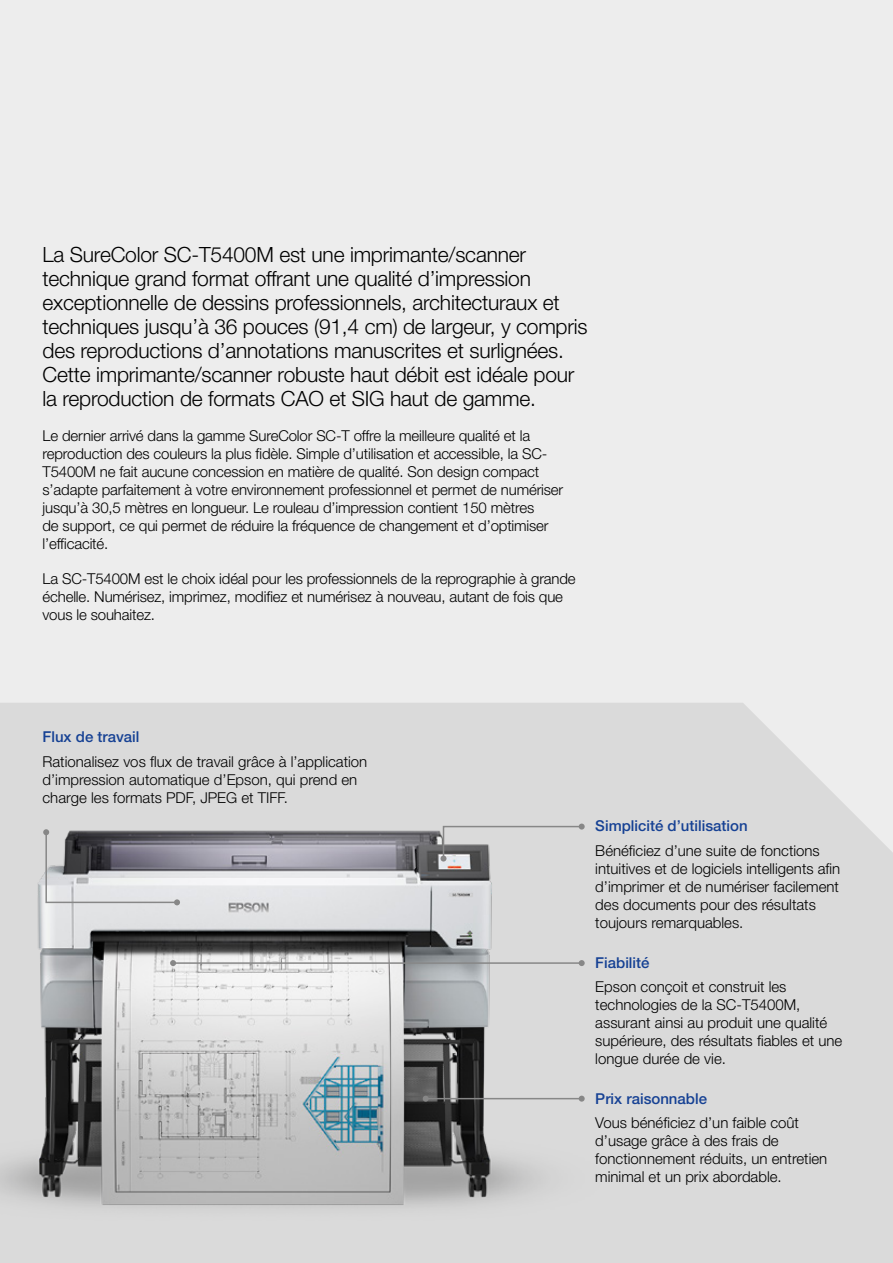
<style>
.page{position:relative;width:893px;height:1263px;background:#ededed}
.page>*{position:absolute;margin:0;border:0;box-sizing:border-box;transform-origin:0 0}
.t1{font:300 21px/24px "Helvetica Neue LT Pro";letter-spacing:-.01em;color:#000}
.Brochure_Body_Copy{font:300 15px/18px "Helvetica Neue LT Pro";letter-spacing:-.01em;color:#000}
.t2{font:500 15px "Helvetica Neue LT Pro";color:#164194}
</style>
<div class="page">
<img style="left:0;top:703px;width:877px;height:560px">
<svg style="left:43px;top:829px;width:137px;height:76px"></svg>
<svg style="left:440px;top:823px;width:145px;height:38px;background:#c8c8c8"></svg>
<hr style="left:173px;top:962px;width:409px;height:2px;background:#878787">
<svg style="left:170px;top:960px;width:6px;height:6px"></svg>
<svg style="left:579px;top:960px;width:6px;height:6px"></svg>
<hr style="left:426px;top:1098px;width:156px;height:1px;background:#878787">
<svg style="left:423px;top:1096px;width:6px;height:6px"></svg>
<svg style="left:579px;top:1096px;width:6px;height:6px"></svg>
<p class="t1" style="left:43px;top:242px;width:547px">La SureColor SC-T5400M est une imprimante/scanner technique grand format offrant une qualité d’impression exceptionnelle de dessins professionnels, architecturaux et techniques jusqu’à 36 pouces (91,4 cm) de largeur, y compris des reproductions d’annotations manuscrites et surlignées.<br>Cette imprimante/scanner robuste haut débit est idéale pour la reproduction de formats CAO et SIG haut de gamme.</p>
<p class="Brochure_Body_Copy" style="left:43px;top:426px;width:522px">Le dernier arrivé dans la gamme SureColor SC-T offre la meilleure qualité et la reproduction des couleurs la plus fidèle. Simple d’utilisation et accessible, la SC-T5400M ne fait aucune concession en matière de qualité. Son design compact s’adapte parfaitement à votre environnement professionnel et permet de numériser jusqu’à 30,5 mètres en longueur. Le rouleau d’impression contient 150 mètres<br>de support, ce qui permet de réduire la fréquence de changement et d’optimiser l’efficacité.</p>
<p class="Brochure_Body_Copy" style="left:43px;top:569px;width:535px">La SC-T5400M est le choix idéal pour les professionnels de la reprographie à grande échelle. Numérisez, imprimez, modifiez et numérisez à nouveau, autant de fois que vous le souhaitez.</p>
<p class="t2" style="left:43px;top:728px;width:98px">Flux de travail</p>
<p class="Brochure_Body_Copy" style="left:43px;top:752px;width:326px">Rationalisez vos flux de travail grâce à l’application d’impression automatique d’Epson, qui prend en charge les formats PDF, JPEG et TIFF.</p>
<p class="t2" style="left:595px;top:817px;width:154px">Simplicité d’utilisation</p>
<p class="Brochure_Body_Copy" style="left:595px;top:841px;width:247px">Bénéficiez d’une suite de fonctions intuitives et de logiciels intelligents afin d’imprimer et de numériser facilement des documents pour des résultats toujours remarquables.</p>
<p class="t2" style="left:595px;top:953px;width:56px">Fiabilité</p>
<p class="Brochure_Body_Copy" style="left:595px;top:977px;width:248px">Epson conçoit et construit les technologies de la SC-T5400M, assurant ainsi au produit une qualité supérieure, des résultats fiables et une longue durée de vie.</p>
<p class="t2" style="left:595px;top:1089px;width:113px">Prix raisonnable</p>
<p class="Brochure_Body_Copy" style="left:595px;top:1113px;width:233px">Vous bénéficiez d’un faible coût d’usage grâce à des frais de fonctionnement réduits, un entretien minimal et un prix abordable.</p>
</div>
